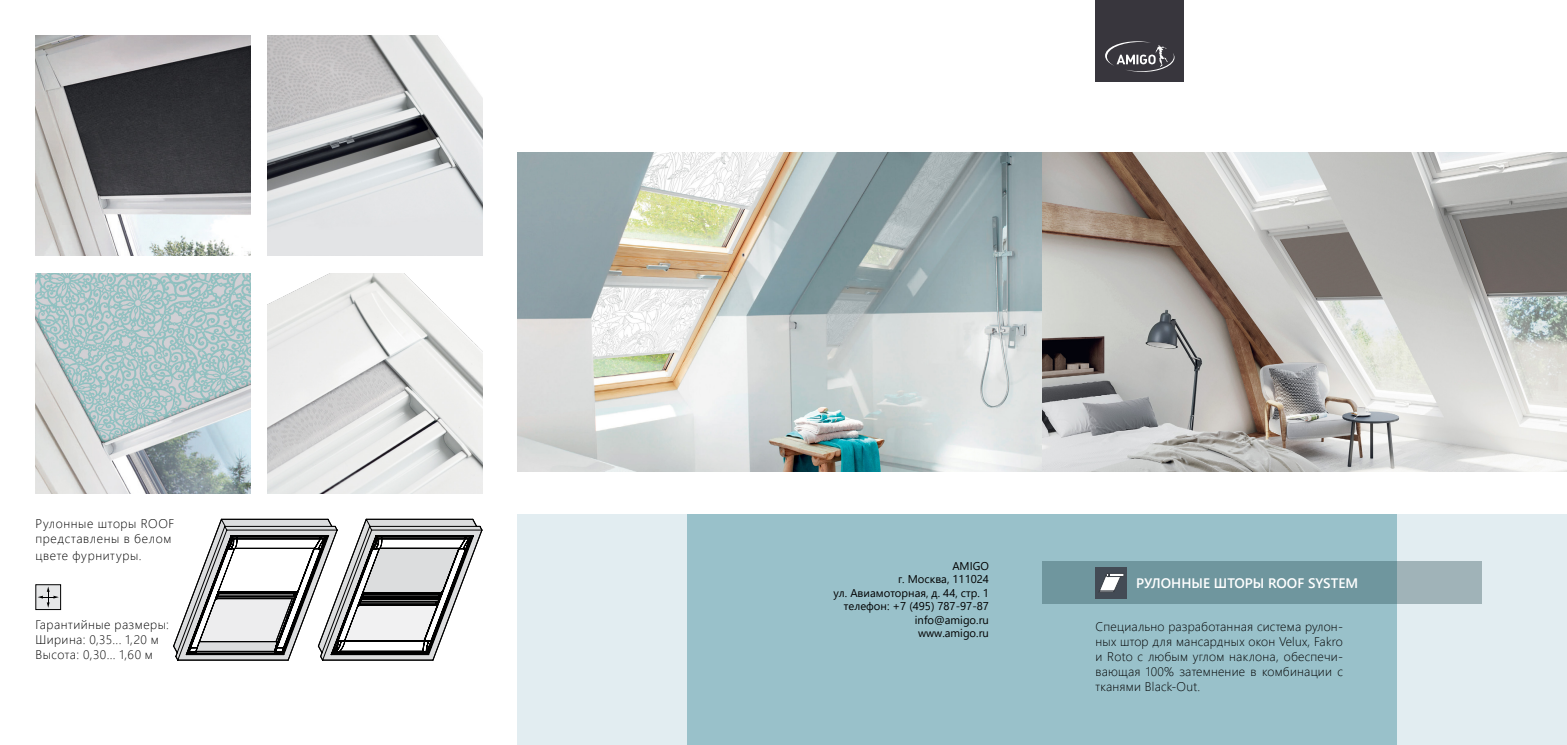
<style>
.page{position:relative;width:1567px;height:745px;background:#fff}
.page>*{position:absolute;margin:0;border:0;box-sizing:border-box;transform-origin:0 0}
.t1{font:600 13.75px "Segoe UI";color:#fff}
.Tex_tabl_norm_3{font:300 12.5px/15px "Segoe UI";letter-spacing:.04em;color:#000;text-align:justify}
.t2{font:11.25px "Segoe UI";color:#000}
</style>
<div class="page">
<div style="left:1396px;top:514px;width:170px;height:230px;background:#e2edf1"></div>
<div style="left:687px;top:514px;width:709px;height:230px;background:#99c1ca"></div>
<svg style="left:1044px;top:561px;width:437px;height:42px;background:#789ba3"></svg>
<div style="left:1095px;top:566px;width:32px;height:32px;background:#434b55"></div>
<svg style="left:1099px;top:573px;width:25px;height:19px"></svg>
<img style="left:519px;top:152px;width:1045px;height:319px">
<div style="left:517px;top:514px;width:170px;height:230px;background:#e2edf1"></div>
<img style="left:35px;top:35px;width:215px;height:220px">
<div style="left:36px;top:584px;width:25px;height:25px;background:#e6e7e8"></div>
<div style="left:35px;top:584px;width:26px;height:25px;border:1px solid #000"></div>
<svg style="left:38px;top:586px;width:21px;height:21px"></svg>
<svg style="left:173px;top:518px;width:309px;height:142px"></svg>
<img style="left:35px;top:273px;width:215px;height:220px">
<img style="left:267px;top:273px;width:215px;height:220px">
<img style="left:267px;top:35px;width:215px;height:220px">
<div style="left:1095px;top:0;width:88px;height:81px;background:#38363d"></div>
<svg style="left:1105px;top:41px;width:69px;height:31px"></svg>
<p class="Tex_tabl_norm_3" style="left:35px;top:515px;width:140px">Рулонные шторы ROOF</p>
<p class="Tex_tabl_norm_3" style="left:35px;top:530px;width:137px">представлены в белом</p>
<p class="Tex_tabl_norm_3" style="left:35px;top:546px;width:107px">цвете фурнитуры.</p>
<p class="Tex_tabl_norm_3" style="left:35px;top:615px;width:135px">Гарантийные размеры:</p>
<p class="Tex_tabl_norm_3" style="left:35px;top:630px;width:125px">Ширина: 0,35... 1,20 м</p>
<p class="Tex_tabl_norm_3" style="left:35px;top:645px;width:119px">Высота: 0,30... 1,60 м</p>
<p class="t2" style="left:952px;top:554px;width:38px">AMIGO</p>
<p class="t2" style="left:898px;top:568px;width:92px">г. Москва, 111024</p>
<p class="t2" style="left:833px;top:581px;width:157px">ул. Авиамоторная, д. 44, стр. 1</p>
<p class="t2" style="left:843px;top:595px;width:146px">телефон: +7 (495) 787-97-87</p>
<p class="t2" style="left:914px;top:608px;width:76px">info@amigo.ru</p>
<p class="t2" style="left:918px;top:622px;width:72px">www.amigo.ru</p>
<p class="Tex_tabl_norm_3" style="left:1095px;top:617px;width:249px">Специально разработанная система рулон&shy;ных штор для мансардных окон Velux, Fakro и Roto с любым углом наклона, обеспечи&shy;вающая 100% затемнение в комбинации с тканями Black-Out.</p>
<p class="t1" style="left:1136px;top:569px;width:223px">РУЛОННЫЕ ШТОРЫ ROOF SYSTEM</p>
</div>
